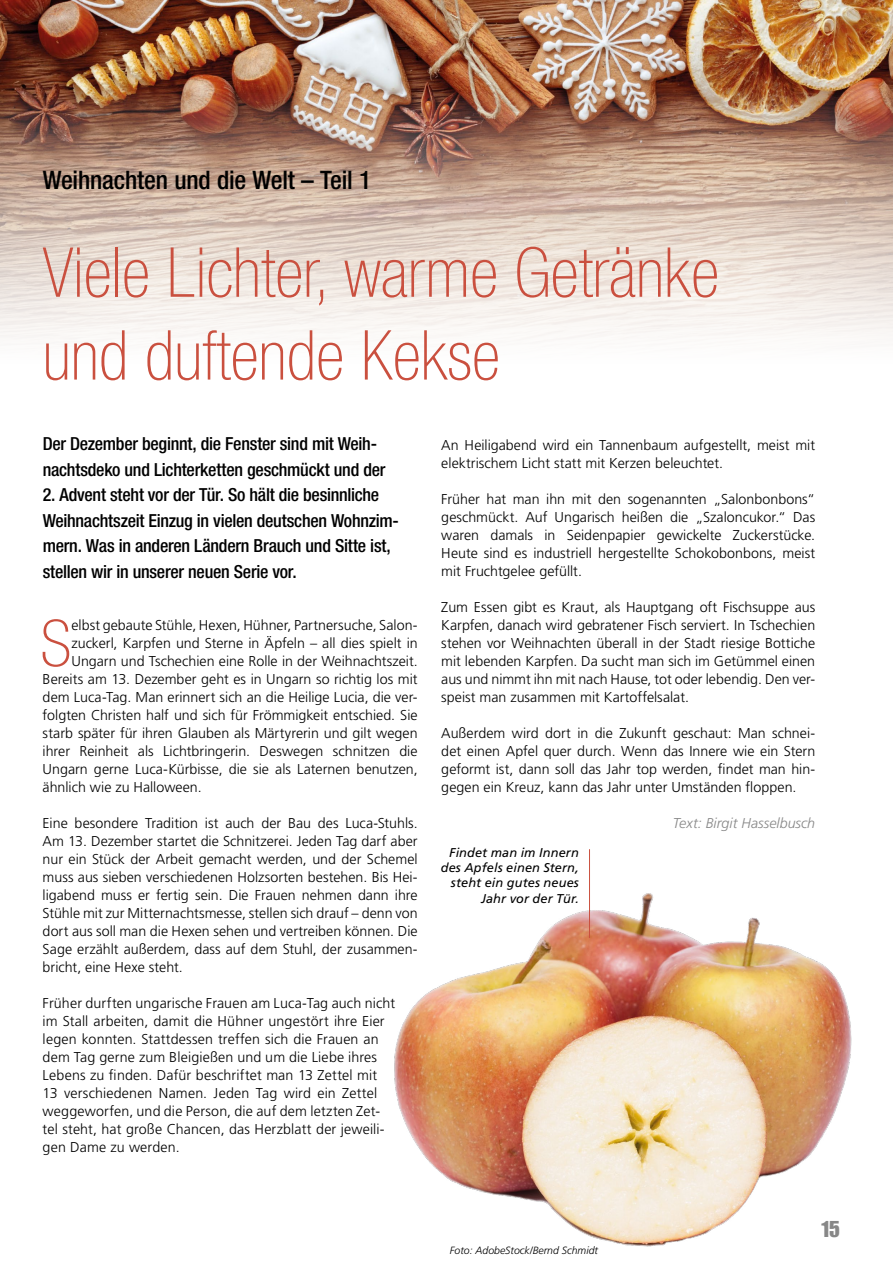
<style>
.page{position:relative;width:893px;height:1263px;background:#fff}
.page>*{position:absolute;margin:0;border:0;box-sizing:border-box;transform-origin:0 0}
.t1{font:100 condensed 69px/82.8px "Helvetica Neue LT Std";color:#ca503f}
.t2{font:100 condensed 64.65px "Helvetica Neue LT Std";color:#ca503f}
.t3{font:500 condensed 25.5px "Helvetica Neue LT Std";letter-spacing:-.005em;color:#000}
.t4{font:22.5px "Impact LT Std";color:#878787}
.t5{font:500 condensed 18px/25.5px "Helvetica Neue LT Std";letter-spacing:-.015em;color:#000}
.t6{font:300 14.25px/18px "Frutiger LT Std";color:#000;text-align:justify}
.t7{font:italic 300 14.25px "Frutiger LT Std";color:#878787}
.t8{font:italic 12.75px/15.3px "Frutiger LT Std";letter-spacing:.01em;color:#000;text-align:right}
.t9{font:italic 300 10.5px "Frutiger LT Std";color:#000}
</style>
<div class="page">
<img style="left:0;top:0;width:893px;height:340px">
<img style="left:394px;top:893px;width:458px;height:354px">
<hr style="left:589px;top:849px;width:1px;height:89px;background:#ca503f">
<h3 class="t3" style="left:43px;top:165px;width:330px">Weihnachten und die Welt – Teil 1</h3>
<h1 class="t1" style="left:43px;top:231px;width:678px">Viele Lichter, warme Getränke und duftende Kekse</h1>
<p class="t5" style="left:43px;top:431px;width:344px">Der Dezember beginnt, die Fenster sind mit Weih&shy;nachtsdeko und Lichterketten geschmückt und der</p>
<p class="t5" style="left:43px;top:482px;width:358px">2. Advent steht vor der Tür. So hält die besinnliche Weihnachtszeit Einzug in vielen deutschen Wohnzim&shy;mern. Was in anderen Ländern Brauch und Sitte ist, stellen wir in unserer neuen Serie vor.</p>
<h2 class="t2" style="left:40px;top:607px;width:33px">S</h2>
<p class="t6" style="left:72px;top:616px;width:348px">elbst gebaute Stühle, Hexen, Hühner, Partnersuche, Salon-</p>
<p class="t6" style="left:72px;top:634px;width:348px">zuckerl, Karpfen und Sterne in Äpfeln – all dies spielt in</p>
<p class="t6" style="left:72px;top:652px;width:348px">Ungarn und Tschechien eine Rolle in der Weihnachtszeit.</p>
<p class="t6" style="left:43px;top:670px;width:376px">Bereits am 13. Dezember geht es in Ungarn so richtig los mit</p>
<p class="t6" style="left:43px;top:688px;width:377px">dem Luca-Tag. Man erinnert sich an die Heilige Lucia, die ver-</p>
<p class="t6" style="left:43px;top:706px;width:376px">folgten Christen half und sich für Frömmigkeit entschied. Sie</p>
<p class="t6" style="left:43px;top:724px;width:376px">starb später für ihren Glauben als Märtyrerin und gilt wegen</p>
<p class="t6" style="left:43px;top:742px;width:376px">ihrer Reinheit als Lichtbringerin. Deswegen schnitzen die</p>
<p class="t6" style="left:43px;top:760px;width:377px">Ungarn gerne Luca-Kürbisse, die sie als Laternen benutzen,</p>
<p class="t6" style="left:43px;top:778px;width:161px">ähnlich wie zu Halloween.</p>
<p class="t6" style="left:43px;top:814px;width:377px">Eine besondere Tradition ist auch der Bau des Luca-Stuhls.<br>Am 13. Dezember startet die Schnitzerei. Jeden Tag darf aber nur ein Stück der Arbeit gemacht werden, und der Schemel muss aus sieben verschiedenen Holzsorten bestehen. Bis Hei&shy;ligabend muss er fertig sein. Die Frauen nehmen dann ihre Stühle mit zur Mitternachtsmesse, stellen sich drauf – denn von dort aus soll man die Hexen sehen und vertreiben können. Die Sage erzählt außerdem, dass auf dem Stuhl, der zusammen&shy;bricht, eine Hexe steht.</p>
<p class="t6" style="left:43px;top:994px;width:354px;text-align:left">Früher durften ungarische Frauen am Luca-Tag auch nicht im Stall arbeiten, damit die Hühner ungestört ihre Eier legen konnten. Stattdessen treffen sich die Frauen an dem Tag gerne zum Bleigießen und um die Liebe ihres Lebens zu finden. Dafür beschriftet man 13 Zettel mit 13 verschiedenen Namen. Jeden Tag wird ein Zettel weggeworfen, und die Person, die auf dem letzten Zet&shy;tel steht, hat große Chancen, das Herzblatt der jeweili&shy;gen Dame zu werden.</p>
<p class="t6" style="left:441px;top:436px;width:375px">An Heiligabend wird ein Tannenbaum aufgestellt, meist mit elektrischem Licht statt mit Kerzen beleuchtet.</p>
<p class="t6" style="left:441px;top:490px;width:375px">Früher hat man ihn mit den sogenannten „Salonbonbons“ geschmückt. Auf Ungarisch heißen die „Szaloncukor.“ Das waren damals in Seidenpapier gewickelte Zuckerstücke.<br>Heute sind es industriell hergestellte Schokobonbons, meist mit Fruchtgelee gefüllt.</p>
<p class="t6" style="left:441px;top:598px;width:375px">Zum Essen gibt es Kraut, als Hauptgang oft Fischsuppe aus Karpfen, danach wird gebratener Fisch serviert. In Tschechien stehen vor Weihnachten überall in der Stadt riesige Bottiche mit lebenden Karpfen. Da sucht man sich im Getümmel einen aus und nimmt ihn mit nach Hause, tot oder lebendig. Den ver&shy;speist man zusammen mit Kartoffelsalat.</p>
<p class="t6" style="left:441px;top:724px;width:375px">Außerdem wird dort in die Zukunft geschaut: Man schnei&shy;det einen Apfel quer durch. Wenn das Innere wie ein Stern geformt ist, dann soll das Jahr top werden, findet man hin&shy;gegen ein Kreuz, kann das Jahr unter Umständen floppen.</p>
<p class="t7" style="left:673px;top:815px;width:144px">Text: Birgit Hasselbusch</p>
<p class="t8" style="left:441px;top:845px;width:140px">Findet man im Innern des Apfels einen Stern, steht ein gutes neues<br>Jahr vor der Tür.</p>
<p class="t9" style="left:450px;top:1245px;width:150px">Foto: AdobeStock/Bernd Schmidt</p>
<h3 class="t4" style="left:821px;top:1216px;width:21px">15</h3>
</div>
